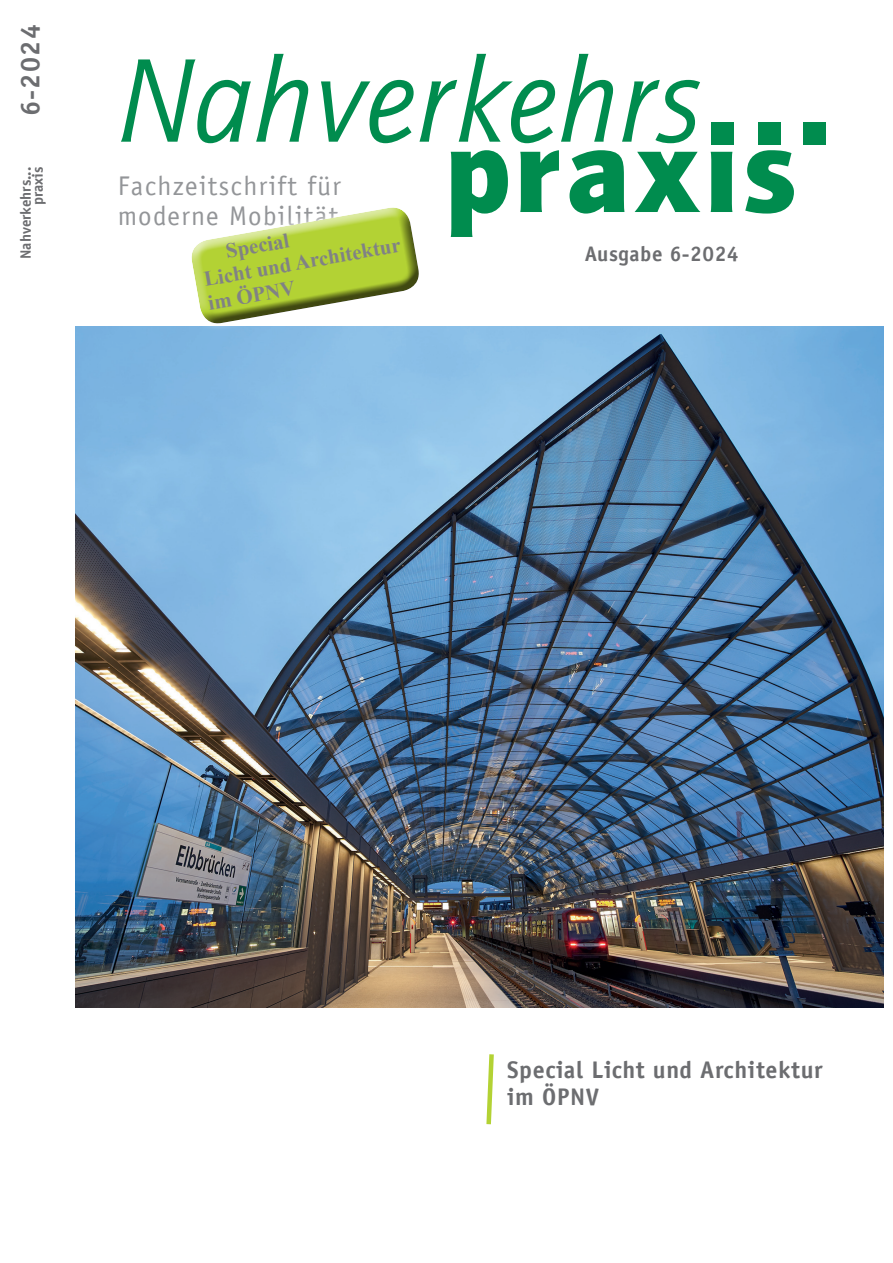
<style>
.page{position:relative;width:893px;height:1263px;background:#fff}
.page>*{position:absolute;margin:0;border:0;box-sizing:border-box;transform-origin:0 0}
.t1{font:italic 120px "AT Quay Sans";color:#008c4e}
.t2{font:900 120px "AT Quay Sans";letter-spacing:.025em;color:#008c4e}
.t3{font:27px/30px "Officina Sans LT";letter-spacing:.05em;color:#939598}
.t4{font:700 27px "Officina Serif LT";color:#6c6d70}
.t5{font:700 24px/27px "Officina Sans LT";letter-spacing:.025em;color:#6c6d70}
.t6{font:700 21px/24px "Times New Roman";color:#808285}
.t7{font:700 21px "Officina Sans LT";letter-spacing:.025em;color:#6c6d70}
.t8{font:700 15px/11.7px "Officina Sans LT";color:#6c6d70;text-align:right}
</style>
<div class="page">
<img style="left:75px;top:327px;width:808px;height:680px">
<div style="left:803px;top:123px;width:22px;height:22px;background:#008c4e"></div>
<div style="left:712px;top:123px;width:22px;height:22px;background:#008c4e"></div>
<div style="left:758px;top:123px;width:22px;height:22px;background:#008c4e"></div>
<svg style="left:486px;top:1054px;width:8px;height:71px"></svg>
<svg style="left:177px;top:207px;width:256px;height:130px"></svg>
<p class="t4" style="left:13px;top:116px;width:93px;rotate:-90deg">6-2024</p>
<p class="t1" style="left:118px;top:31px;width:585px">Nahverkehrs</p>
<p class="t2" style="left:444px;top:98px;width:354px">praxis</p>
<p class="t8" style="left:20px;top:259px;width:93px;rotate:-90deg">Nahverkehrs... praxis</p>
<p class="t3" style="left:118px;top:171px;width:224px">Fachzeitschrift für moderne Mobilität</p>
<p class="t6" style="left:224px;top:239px;width:66px;rotate:-10deg">Special</p>
<p class="t6" style="left:202px;top:267px;width:201px;rotate:-10deg">Licht und Architektur im ÖPNV</p>
<p class="t7" style="left:585px;top:240px;width:155px">Ausgabe 6-2024</p>
<p class="t5" style="left:507px;top:1056px;width:317px">Special Licht und Architektur im ÖPNV</p>
</div>
